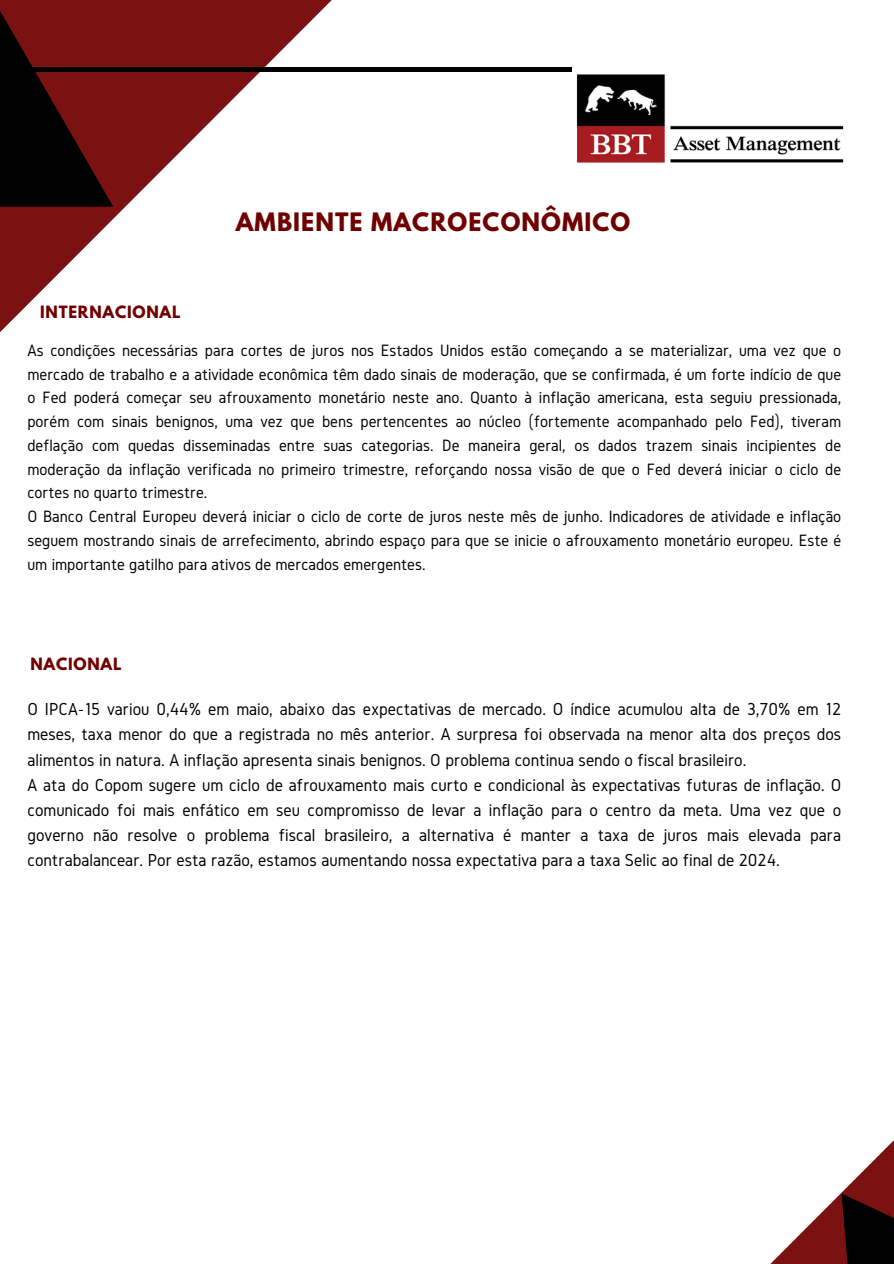
<style>
.page{position:relative;width:894px;height:1264px;background:#fff}
.page>*{position:absolute;margin:0;border:0;box-sizing:border-box;transform-origin:0 0}
.t1{font:700 22.5px "League Spartan";letter-spacing:.05em;color:#700000}
.t2{font:18px/25.2px "Gidole";color:#000}
.t3{font:17.1px/23.7px "Gidole";color:#000}
.t4{font:700 15px "League Spartan";letter-spacing:.05em;color:#700000}
</style>
<div class="page">
<svg style="left:0;top:0;width:387px;height:332px"></svg>
<svg style="left:0;top:0;width:113px;height:207px;background:#3f0909"></svg>
<hr style="left:0;top:68px;width:571px;height:4px;background:#000">
<svg style="left:841px;top:1193px;width:52px;height:70px;background:#1d0404"></svg>
<img style="left:571px;top:68px;width:273px;height:95px">
<h2 class="t4" style="left:40px;top:304px;width:142px">INTERNACIONAL</h2>
<h1 class="t1" style="left:236px;top:210px;width:396px">AMBIENTE MACROECONÔMICO</h1>
<h2 class="t3" style="left:27px;top:338px;width:815px">As condições necessárias para cortes de juros nos Estados Unidos estão começando a se materializar, uma vez que o mercado de trabalho e a atividade econômica têm dado sinais de moderação, que se confirmada, é um forte indício de que o Fed poderá começar seu afrouxamento monetário neste ano. Quanto à inflação americana, esta seguiu pressionada, porém com sinais benignos, uma vez que bens pertencentes ao núcleo (fortemente acompanhado pelo Fed), tiveram deflação com quedas disseminadas entre suas categorias. De maneira geral, os dados trazem sinais incipientes de moderação da inflação verificada no primeiro trimestre, reforçando nossa visão de que o Fed deverá iniciar o ciclo de cortes no quarto trimestre.<br>O Banco Central Europeu deverá iniciar o ciclo de corte de juros neste mês de junho. Indicadores de atividade e inflação seguem mostrando sinais de arrefecimento, abrindo espaço para que se inicie o afrouxamento monetário europeu. Este é um importante gatilho para ativos de mercados emergentes.</h2>
<p class="t4" style="left:30px;top:656px;width:93px">NACIONAL</p>
<p class="t2" style="left:27px;top:696px;width:815px">O IPCA-15 variou 0,44% em maio, abaixo das expectativas de mercado. O índice acumulou alta de 3,70% em 12 meses, taxa menor do que a registrada no mês anterior. A surpresa foi observada na menor alta dos preços dos alimentos in natura. A inflação apresenta sinais benignos. O problema continua sendo o fiscal brasileiro.<br>A ata do Copom sugere um ciclo de afrouxamento mais curto e condicional às expectativas futuras de inflação. O comunicado foi mais enfático em seu compromisso de levar a inflação para o centro da meta. Uma vez que o governo não resolve o problema fiscal brasileiro, a alternativa é manter a taxa de juros mais elevada para contrabalancear. Por esta razão, estamos aumentando nossa expectativa para a taxa Selic ao final de 2024.</p>
</div>
